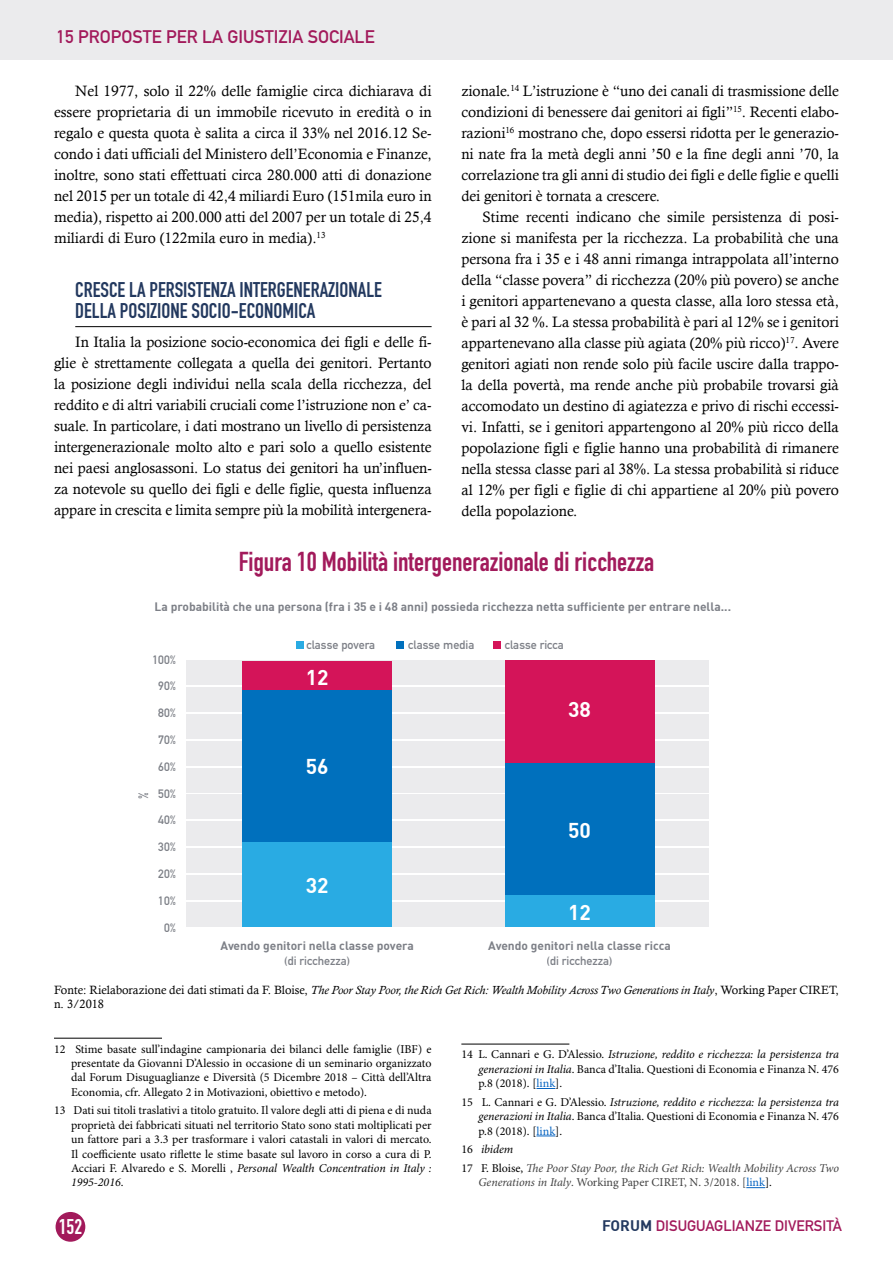
<style>
.page{position:relative;width:893px;height:1263px;background:#fff}
.page>*{position:absolute;margin:0;border:0;box-sizing:border-box;transform-origin:0 0}
.t1{font:27px "DIN Engschrift Std";color:#a21a5b}
.t2{font:21px/21px "DIN Engschrift Std";color:#23395f}
.t3{font:700 21px "DIN";color:#fff}
.t4{font:21px "DIN Engschrift Std";color:#fff}
.t5{font:18px "DIN Mittelschrift Std";color:#a21a5b}
.t6{font:15px/21px "Calisto";letter-spacing:-.005em;color:#000;text-align:justify}
.t7{font:15px "DIN Mittelschrift Std";color:#a21a5b}
.t8{font:13.5px "DIN Mittelschrift Std";color:#7d8087}
.t9{font:12px/14.4px "Minion Pro";color:#000;text-align:justify}
.t10{font:700 12px "DIN";color:#7d8087}
.t11{font:12px/14.4px "Calisto";color:#000}
.t12{font:12px "DIN Mittelschrift Std";color:#7d8087}
.t13{font:italic 12px/18.6px "Minion Pro";letter-spacing:-.01em;color:#424242}
.t14{font:12px "Minion Pro";color:#424242}
.s1{font-style:italic}
.s2{color:#0563c1}
.s3{font-style:normal;color:#000}
.s4{color:#000}
.s5{font-family:"DIN";font-weight:700;color:#23395f}
</style>
<div class="page">
<div style="left:0;top:0;width:893px;height:60px;background:#ebebed"></div>
<div style="left:56px;top:1212px;width:29px;height:30px;background:#a21a5b;border-radius:50%"></div>
<hr style="left:75px;top:326px;width:357px;height:1px;background:#000">
<hr style="left:54px;top:1038px;width:108px;height:1px;background:#000">
<hr style="left:461px;top:1044px;width:108px;height:1px;background:#000">
<svg style="left:536px;top:1088px;width:19px;height:1px"></svg>
<svg style="left:536px;top:1135px;width:19px;height:1px"></svg>
<svg style="left:746px;top:1187px;width:19px;height:1px"></svg>
<div style="left:186px;top:661px;width:523px;height:24px;background:#ebebed"></div>
<div style="left:186px;top:687px;width:523px;height:25px;background:#ebebed"></div>
<div style="left:186px;top:714px;width:523px;height:25px;background:#ebebed"></div>
<div style="left:186px;top:741px;width:523px;height:24px;background:#ebebed"></div>
<div style="left:186px;top:768px;width:523px;height:24px;background:#ebebed"></div>
<div style="left:186px;top:795px;width:523px;height:24px;background:#ebebed"></div>
<div style="left:186px;top:821px;width:523px;height:25px;background:#ebebed"></div>
<div style="left:186px;top:848px;width:523px;height:25px;background:#ebebed"></div>
<div style="left:186px;top:875px;width:523px;height:24px;background:#ebebed"></div>
<div style="left:186px;top:902px;width:523px;height:24px;background:#ebebed"></div>
<div style="left:242px;top:661px;width:150px;height:29px;background:#d41459"></div>
<div style="left:242px;top:690px;width:150px;height:152px;background:#0070bd"></div>
<div style="left:242px;top:842px;width:150px;height:84px;background:#29abe3"></div>
<div style="left:296px;top:641px;width:8px;height:8px;background:#29abe3"></div>
<div style="left:397px;top:641px;width:7px;height:8px;background:#0070bd"></div>
<div style="left:493px;top:641px;width:7px;height:8px;background:#d41459"></div>
<div style="left:505px;top:661px;width:149px;height:102px;background:#d41459"></div>
<div style="left:505px;top:763px;width:149px;height:132px;background:#0070bd"></div>
<div style="left:505px;top:895px;width:149px;height:31px;background:#29abe3"></div>
<p class="t5" style="left:57px;top:26px;width:320px">15 PROPOSTE PER LA GIUSTIZIA SOCIALE</p>
<p class="t6" style="left:54px;top:80px;width:379px;text-indent:21px">Nel 1977, solo il 22% delle famiglie circa dichiarava di essere proprietaria di un immobile ricevuto in eredità o in regalo e questa quota è salita a circa il 33% nel 2016.12 Se&shy;condo i dati ufficiali del Ministero dell’Economia e Finanze, inoltre, sono stati effettuati circa 280.000 atti di donazione nel 2015 per un totale di 42,4 miliardi Euro (151mila euro in media), rispetto ai 200.000 atti del 2007 per un totale di 25,4 miliardi di Euro (122mila euro in media).<sup>13</sup></p>
<h2 class="t2" style="left:75px;top:279px;width:308px">CRESCE LA PERSISTENZA INTERGENERAZIONALE<br>DELLA POSIZIONE SOCIO-ECONOMICA</h2>
<p class="t6" style="left:54px;top:331px;width:379px;text-indent:21px">In Italia la posizione socio-economica dei figli e delle fi&shy;glie è strettamente collegata a quella dei genitori. Pertanto la posizione degli individui nella scala della ricchezza, del reddito e di altri variabili cruciali come l’istruzione non e’ ca&shy;suale. In particolare, i dati mostrano un livello di persistenza intergenerazionale molto alto e pari solo a quello esistente nei paesi anglosassoni. Lo status dei genitori ha un’influen&shy;za notevole su quello dei figli e delle figlie, questa influenza appare in crescita e limita sempre più la mobilità intergenera-</p>
<p class="t6" style="left:461px;top:80px;width:379px">zionale.<sup>14</sup> L’istruzione è “uno dei canali di trasmissione delle condizioni di benessere dai genitori ai figli”<sup>15</sup>. Recenti elabo&shy;razioni<sup>16</sup> mostrano che, dopo essersi ridotta per le generazio&shy;ni nate fra la metà degli anni ’50 e la fine degli anni ’70, la correlazione tra gli anni di studio dei figli e delle figlie e quelli dei genitori è tornata a crescere.</p>
<p class="t6" style="left:461px;top:206px;width:379px;text-indent:21px">Stime recenti indicano che simile persistenza di posi&shy;zione si manifesta per la ricchezza. La probabilità che una persona fra i 35 e i 48 anni rimanga intrappolata all’interno della “classe povera” di ricchezza (20% più povero) se anche i genitori appartenevano a questa classe, alla loro stessa età, è pari al 32 %. La stessa probabilità è pari al 12% se i genitori appartenevano alla classe più agiata (20% più ricco)<sup>17</sup>. Avere genitori agiati non rende solo più facile uscire dalla trappo&shy;la della povertà, ma rende anche più probabile trovarsi già accomodato un destino di agiatezza e privo di rischi eccessi&shy;vi. Infatti, se i genitori appartengono al 20% più ricco della popolazione figli e figlie hanno una probabilità di rimanere nella stessa classe pari al 38%. La stessa probabilità si riduce al 12% per figli e figlie di chi appartiene al 20% più povero della popolazione.</p>
<h1 class="t1" style="left:239px;top:546px;width:417px">Figura 10 Mobilità intergenerazionale di ricchezza</h1>
<p class="t10" style="left:155px;top:599px;width:578px">La probabilità che una persona (fra i 35 e i 48 anni) possieda ricchezza netta sufficiente per entrare nella...</p>
<p class="t12" style="left:153px;top:652px;width:25px">100%</p>
<p class="t12" style="left:158px;top:679px;width:19px">90%</p>
<p class="t12" style="left:158px;top:706px;width:19px">80%</p>
<p class="t12" style="left:158px;top:733px;width:19px">70%</p>
<p class="t12" style="left:158px;top:760px;width:19px">60%</p>
<p class="t8" style="left:135px;top:799px;width:9px;rotate:-90deg">%</p>
<p class="t12" style="left:158px;top:786px;width:19px">50%</p>
<p class="t12" style="left:158px;top:813px;width:19px">40%</p>
<p class="t12" style="left:158px;top:840px;width:19px">30%</p>
<p class="t12" style="left:158px;top:867px;width:19px">20%</p>
<p class="t12" style="left:158px;top:893px;width:19px">10%</p>
<p class="t12" style="left:164px;top:920px;width:13px">0%</p>
<p class="t12" style="left:307px;top:637px;width:70px">classe povera</p>
<p class="t12" style="left:408px;top:637px;width:68px">classe media</p>
<p class="t12" style="left:505px;top:637px;width:61px">classe ricca</p>
<h2 class="t3" style="left:306px;top:664px;width:24px">12</h2>
<h2 class="t3" style="left:306px;top:753px;width:24px">56</h2>
<h2 class="t3" style="left:306px;top:872px;width:24px">32</h2>
<p class="t10" style="left:220px;top:938px;width:195px">Avendo genitori nella classe povera</p>
<p class="t12" style="left:284px;top:953px;width:67px">(di ricchezza)</p>
<h2 class="t3" style="left:568px;top:696px;width:24px">38</h2>
<h2 class="t3" style="left:568px;top:816px;width:24px">50</h2>
<h2 class="t3" style="left:568px;top:899px;width:24px">12</h2>
<p class="t10" style="left:488px;top:938px;width:184px">Avendo genitori nella classe ricca</p>
<p class="t12" style="left:546px;top:953px;width:67px">(di ricchezza)</p>
<p class="t11" style="left:54px;top:982px;width:786px">Fonte: Rielaborazione dei dati stimati da F. Bloise, <span class="s1">The Poor Stay Poor, the Rich Get Rich: Wealth Mobility Across Two Generations in Italy</span>, Working Paper CIRET, n. 3/2018</p>
<p class="t9" style="left:71px;top:1042px;width:362px;text-indent:-17px">12 Stime basate sull’indagine campionaria dei bilanci delle famiglie (IBF) e presentate da Giovanni D’Alessio in occasione di un seminario organizzato dal Forum Disuguaglianze e Diversità (5 Dicembre 2018 – Città dell’Altra Economia, cfr. Allegato 2 in Motivazioni, obiettivo e metodo).</p>
<p class="t9" style="left:71px;top:1104px;width:362px;text-indent:-17px">13 Dati sui titoli traslativi a titolo gratuito. Il valore degli atti di piena e di nuda proprietà dei fabbricati situati nel territorio Stato sono stati moltiplicati per un fattore pari a 3.3 per trasformare i valori catastali in valori di mercato.<br>Il coefficiente usato riflette le stime basate sul lavoro in corso a cura di P.<br>Acciari F. Alvaredo e S. Morelli , <span class="s1">Personal Wealth Concentration in Italy :<br>1995-2016</span>.</p>
<p class="t9" style="left:478px;top:1048px;width:362px;text-indent:-17px">14 L. Cannari e G. D’Alessio. <span class="s1">Istruzione, reddito e ricchezza: la persistenza tra generazioni in Italia</span>. Banca d’Italia. Questioni di Economia e Finanza N. 476 p.8 (2018). [<span class="s2">link</span>].</p>
<p class="t9" style="left:478px;top:1095px;width:362px;text-indent:-17px">15 L. Cannari e G. D’Alessio. <span class="s1">Istruzione, reddito e ricchezza: la persistenza tra generazioni in Italia</span>. Banca d’Italia. Questioni di Economia e Finanza N. 476 p.8 (2018). [<span class="s2">link</span>].</p>
<p class="t13" style="left:461px;top:1141px;width:379px"><span class="s3">16</span> <span class="s4">ibidem<br></span><span class="s3">17 F. Bloise,</span> The Poor Stay Poor, the Rich Get Rich: Wealth Mobility Across Two</p>
<p class="t14" style="left:478px;top:1175px;width:295px"><span class="s1">Generations in Italy</span>. Working Paper CIRET, N. 3/2018. [<span class="s2">link</span><span class="s4">].</span></p>
<h2 class="t4" style="left:59px;top:1214px;width:25px">152</h2>
<p class="t7" style="left:602px;top:1217px;width:241px"><span class="s5">FORUM</span> DISUGUAGLIANZE DIVERSITÀ</p>
</div>
